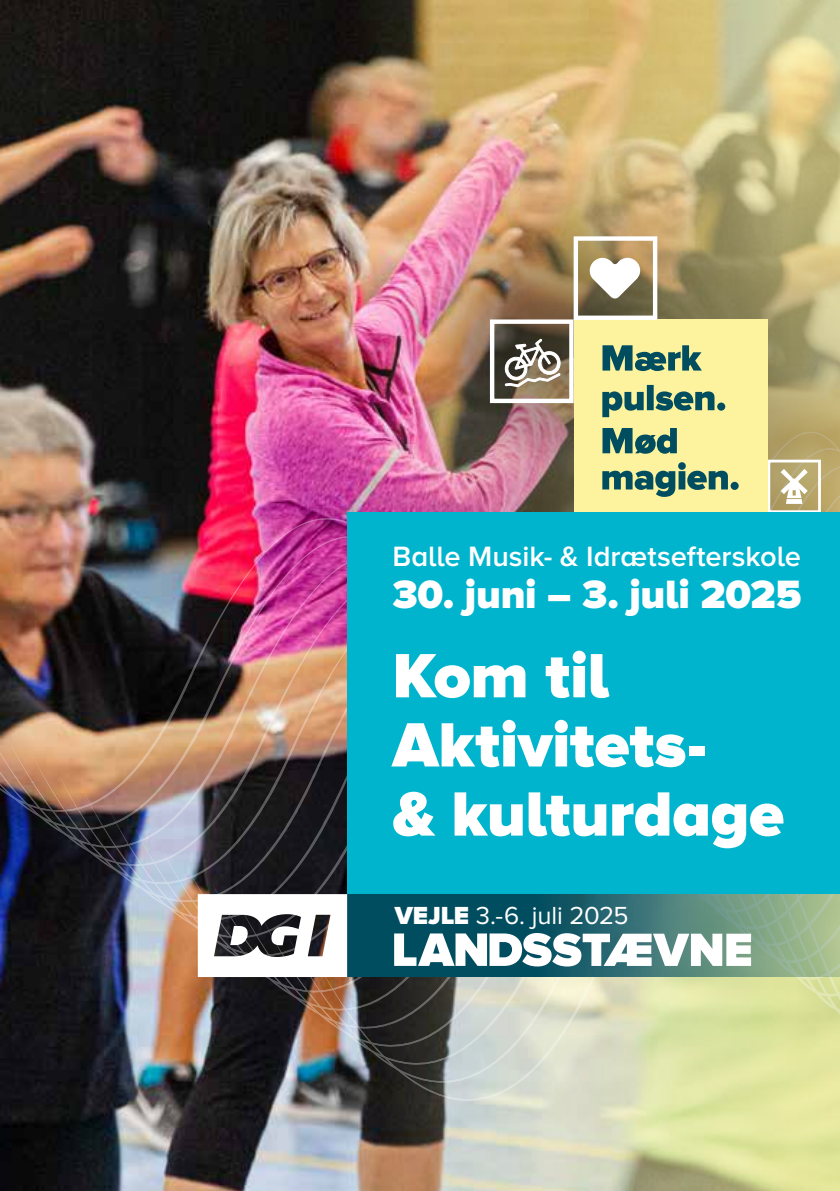
<style>
.page{position:relative;width:840px;height:1191px;background:#fff}
.page>*{position:absolute;margin:0;border:0;box-sizing:border-box;transform-origin:0 0}
.t1{font:900 64.8px/69.2px "Proxima Nova A";letter-spacing:-.005em;color:#fff}
.t2{font:900 41px "Proxima Nova A";letter-spacing:-.005em;color:#fff}
.t3{font:600 29px "Proxima Nova A";letter-spacing:-.005em;color:#fff}
.t4{font:25.6px "Proxima Nova";letter-spacing:-.015em;color:#fff}
.s1{font-weight:900}
</style>
<div class="page">
<img style="left:0;top:0;width:227px;height:1191px">
<img style="left:227px;top:0;width:612px;height:1191px">
<img style="left:0;top:481px;width:366px;height:457px">
<img style="left:8px;top:498px;width:358px;height:457px">
<img style="left:34px;top:514px;width:313px;height:458px">
<img style="left:59px;top:531px;width:288px;height:459px">
<img style="left:85px;top:548px;width:262px;height:459px">
<img style="left:110px;top:564px;width:237px;height:460px">
<img style="left:136px;top:581px;width:211px;height:461px">
<img style="left:161px;top:598px;width:186px;height:461px">
<img style="left:187px;top:614px;width:160px;height:462px">
<img style="left:212px;top:631px;width:135px;height:463px">
<img style="left:238px;top:647px;width:109px;height:464px">
<svg style="left:263px;top:664px;width:84px;height:464px;background:#61534a"></svg>
<img style="left:289px;top:681px;width:58px;height:464px">
<svg style="left:314px;top:697px;width:525px;height:465px;background:#b3b392"></svg>
<img style="left:366px;top:105px;width:473px;height:407px">
<img style="left:408px;top:205px;width:269px;height:268px;border-radius:50%">
<div style="left:767px;top:460px;width:53px;height:53px;border:3px solid #fff"></div>
<svg style="left:780px;top:469px;width:27px;height:35px"></svg>
<div style="left:573px;top:319px;width:194px;height:194px;background:#fdf39e"></div>
<div style="left:573px;top:236px;width:84px;height:84px;border:4px solid #fff"></div>
<div style="left:489px;top:319px;width:84px;height:84px;border:4px solid #fff"></div>
<svg style="left:503px;top:338px;width:58px;height:49px"></svg>
<svg style="left:602px;top:462px;width:136px;height:35px"></svg>
<svg style="left:602px;top:428px;width:74px;height:26px"></svg>
<svg style="left:602px;top:385px;width:122px;height:32px"></svg>
<svg style="left:602px;top:345px;width:99px;height:26px"></svg>
<svg style="left:589px;top:258px;width:50px;height:41px"></svg>
<svg style="left:347px;top:894px;width:492px;height:83px;background:#3d7673"></svg>
<svg style="left:394px;top:933px;width:356px;height:33px"></svg>
<svg style="left:198px;top:894px;width:149px;height:83px"></svg>
<div style="left:347px;top:512px;width:492px;height:382px;background:#00b4cd"></div>
<p class="t3" style="left:392px;top:540px;width:410px">Balle Musik- &amp; Idrætsefterskole</p>
<p class="t2" style="left:392px;top:570px;width:410px">30. juni – 3. juli 2025</p>
<p class="t1" style="left:392px;top:639px;width:393px">Kom til<br>Aktivitets-<br>&amp; kulturdage</p>
<p class="t4" style="left:394px;top:900px;width:235px"><span class="s1">VEJLE</span> 3.-6. juli 2025</p>
</div>
